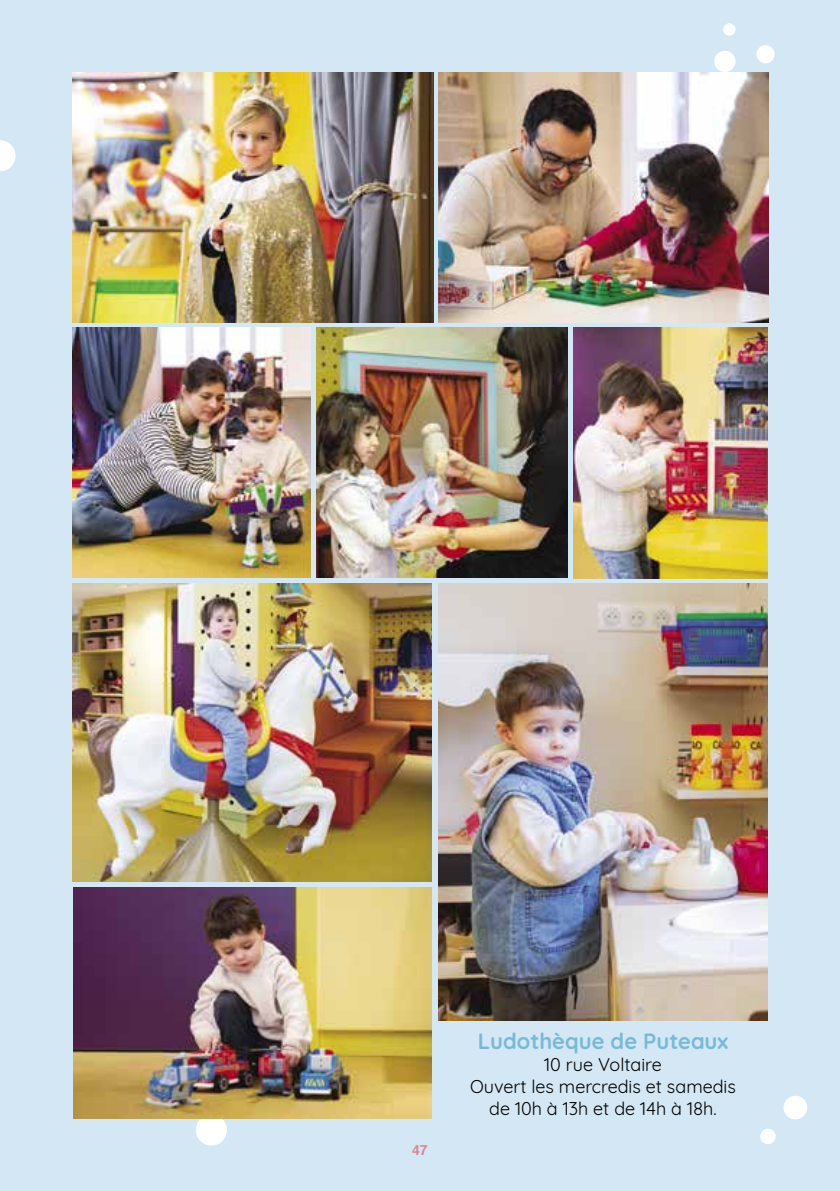
<style>
.page{position:relative;width:840px;height:1191px;background:#fff}
.page>*{position:absolute;margin:0;border:0;box-sizing:border-box;transform-origin:0 0}
.t1{font:700 22px "Quicksand";color:#78bad6}
.t2{font:18px/22px "Quicksand";color:#000;text-align:center}
.t3{font:700 14px "Helvetica";color:#d88795}
</style>
<div class="page">
<div style="left:0;top:0;width:839px;height:1191px;background:#d3e7f4"></div>
<div style="left:196px;top:1114px;width:31px;height:31px;background:#fff;border-radius:50%"></div>
<div style="left:759px;top:1128px;width:16px;height:16px;background:#fff;border-radius:50%"></div>
<div style="left:783px;top:1095px;width:23px;height:24px;background:#fff;border-radius:50%"></div>
<div style="left:722px;top:23px;width:13px;height:13px;background:#fff;border-radius:50%"></div>
<div style="left:756px;top:45px;width:18px;height:18px;background:#fff;border-radius:50%"></div>
<div style="left:713px;top:51px;width:22px;height:21px;background:#fff;border-radius:50%"></div>
<img style="left:73px;top:887px;width:358px;height:232px">
<img style="left:72px;top:583px;width:359px;height:298px">
<img style="left:438px;top:583px;width:329px;height:437px">
<img style="left:72px;top:72px;width:361px;height:250px">
<img style="left:438px;top:72px;width:329px;height:250px">
<img style="left:72px;top:328px;width:238px;height:250px">
<img style="left:316px;top:328px;width:251px;height:250px">
<img style="left:573px;top:328px;width:194px;height:250px">
<svg style="left:0;top:140px;width:16px;height:31px"></svg>
<p class="t3" style="left:412px;top:1139px;width:17px">47</p>
<p class="t1" style="left:477px;top:1022px;width:252px">Ludothèque de Puteaux</p>
<p class="t2" style="left:470px;top:1051px;width:267px">10 rue Voltaire<br>Ouvert les mercredis et samedis de 10h à 13h et de 14h à 18h.</p>
</div>
